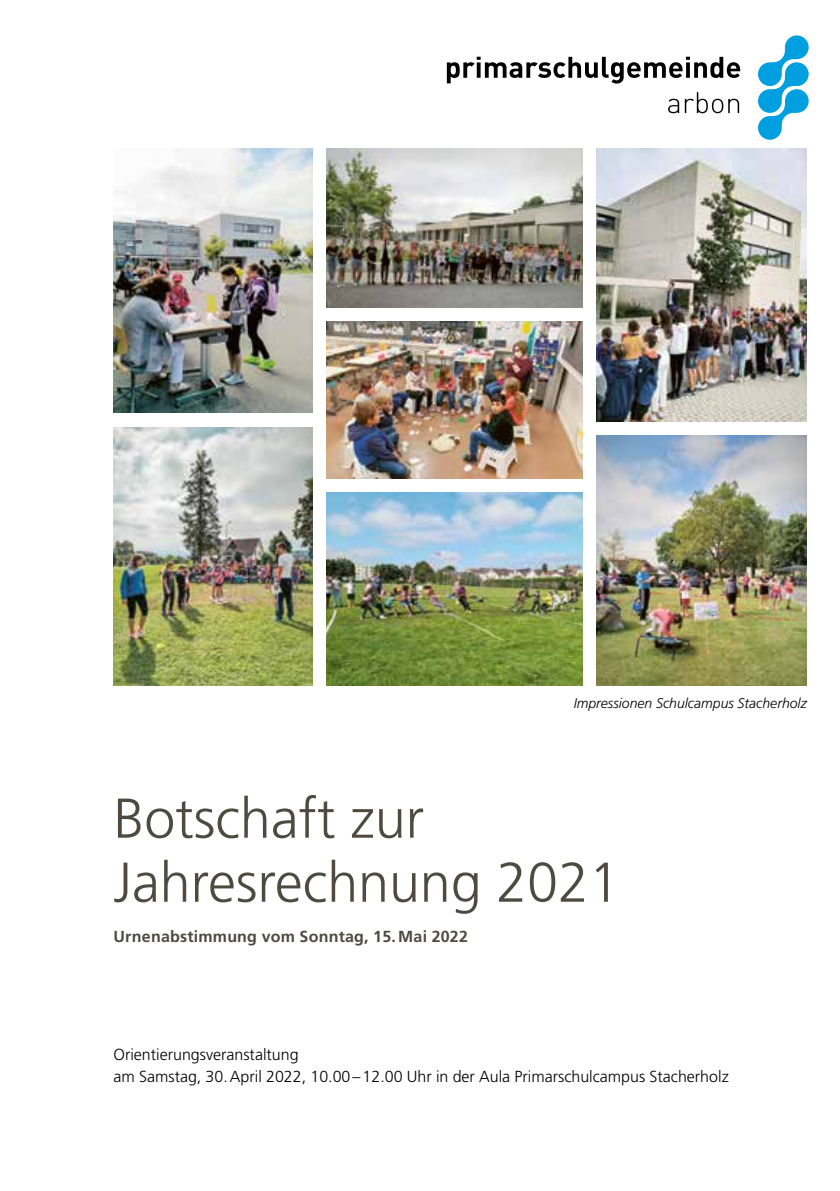
<style>
.page{position:relative;width:840px;height:1191px;background:#fff}
.page>*{position:absolute;margin:0;border:0;box-sizing:border-box;transform-origin:0 0}
.t1{font:300 56px/64px "Frutiger LT Std";color:#4e4a40}
.t2{font:300 16px/22px "Frutiger LT Std";color:#000}
.t3{font:700 16px "Frutiger LT Std";letter-spacing:.01em;color:#4e4a40}
.t4{font:italic 300 14px "Frutiger LT Std";color:#000}
</style>
<div class="page">
<svg style="left:758px;top:35px;width:50px;height:105px"></svg>
<svg style="left:446px;top:57px;width:293px;height:27px"></svg>
<svg style="left:668px;top:99px;width:10px;height:14px"></svg>
<svg style="left:684px;top:92px;width:54px;height:21px"></svg>
<img style="left:326px;top:148px;width:256px;height:160px">
<img style="left:326px;top:322px;width:256px;height:156px">
<img style="left:326px;top:492px;width:256px;height:193px">
<img style="left:113px;top:148px;width:199px;height:265px">
<img style="left:596px;top:436px;width:210px;height:249px">
<img style="left:113px;top:427px;width:199px;height:258px">
<img style="left:596px;top:148px;width:210px;height:273px">
<p class="t4" style="left:573px;top:695px;width:234px">Impressionen Schulcampus Stacherholz</p>
<h1 class="t1" style="left:113px;top:787px;width:507px">Botschaft zur<br>Jahresrechnung 2021</h1>
<p class="t3" style="left:113px;top:926px;width:356px">Urnenabstimmung vom Sonntag, 15.Mai 2022</p>
<p class="t2" style="left:113px;top:1043px;width:616px">Orientierungsveranstaltung<br>am Samstag, 30.April 2022, 10.00–12.00 Uhr in der Aula Primarschulcampus Stacherholz</p>
</div>
